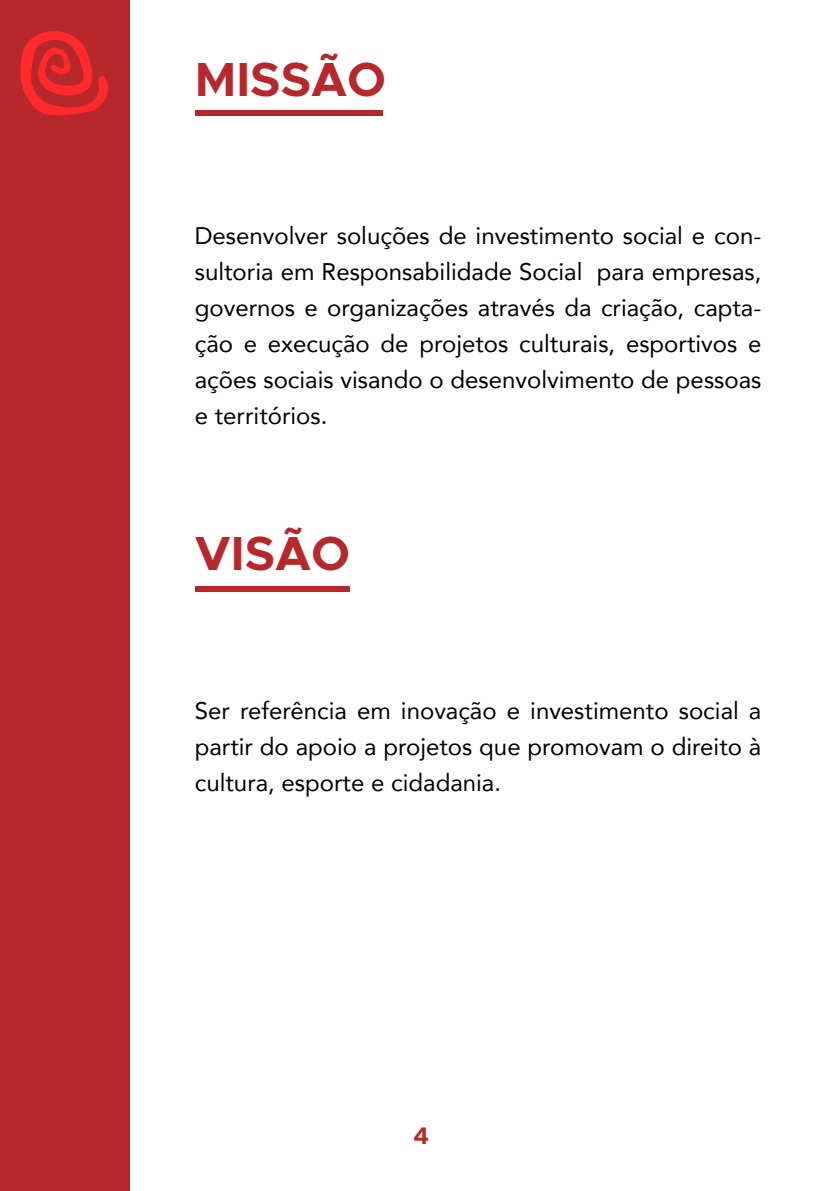
<style>
.page{position:relative;width:840px;height:1191px;background:#fff}
.page>*{position:absolute;margin:0;border:0;box-sizing:border-box;transform-origin:0 0}
.t1{font:700 48px "Metropolis";color:#b8272c}
.t2{font:24px/36px "Avenir";color:#000;text-align:justify}
.t3{font:700 24px "Metropolis";color:#b8272c}
</style>
<div class="page">
<div style="left:0;top:0;width:129px;height:1191px;background:#b8272c"></div>
<div style="left:195px;top:111px;width:187px;height:5px;background:#b8272c"></div>
<div style="left:195px;top:586px;width:154px;height:5px;background:#b8272c"></div>
<svg style="left:20px;top:31px;width:89px;height:85px"></svg>
<h1 class="t1" style="left:195px;top:49px;width:193px">MISSÃO</h1>
<p class="t2" style="left:195px;top:217px;width:568px">Desenvolver soluções de investimento social e con&shy;sultoria em Responsabilidade Social para empresas, governos e organizações através da criação, capta&shy;ção e execução de projetos culturais, esportivos e ações sociais visando o desenvolvimento de pessoas e territórios.</p>
<h1 class="t1" style="left:195px;top:523px;width:157px">VISÃO</h1>
<p class="t2" style="left:195px;top:691px;width:568px">Ser referência em inovação e investimento social a partir do apoio a projetos que promovam o direito à cultura, esporte e cidadania.</p>
<p class="t3" style="left:413px;top:1120px;width:17px">4</p>
</div>
